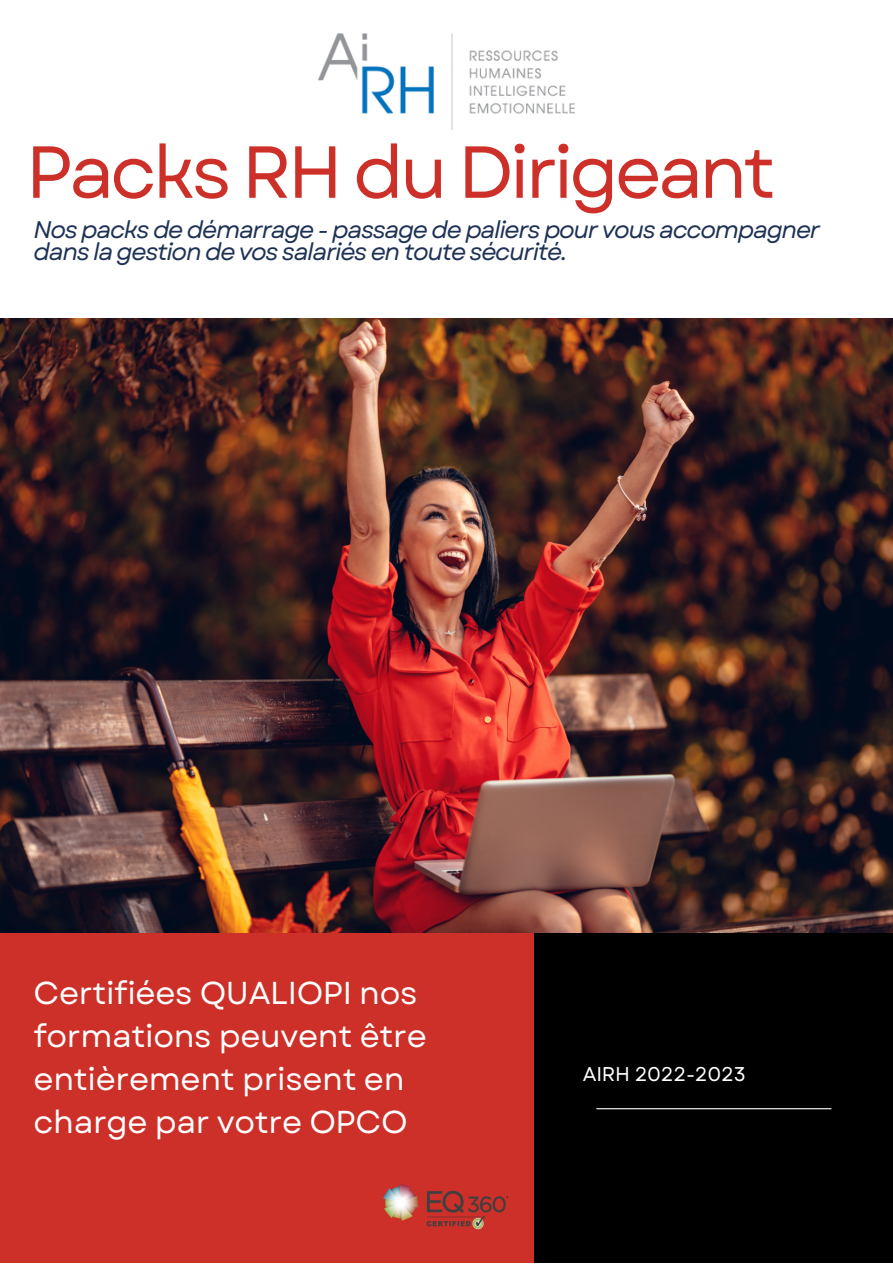
<style>
.page{position:relative;width:893px;height:1264px;background:#fff}
.page>*{position:absolute;margin:0;border:0;box-sizing:border-box;transform-origin:0 0}
.t1{font:73.5px "Garet";letter-spacing:-.055em;color:#cc3028}
.t2{font:31.65px/43px "Garet";letter-spacing:-.01em;color:#fff}
.t3{font:italic 24px/21.3px "Garet";letter-spacing:-.055em;color:#1e3256}
.t4{font:19.8px "Garet";letter-spacing:-.01em;color:#fff}
</style>
<div class="page">
<div style="left:0;top:932px;width:534px;height:330px;background:#cc3028"></div>
<div style="left:534px;top:932px;width:358px;height:330px;background:#000001"></div>
<img style="left:0;top:318px;width:892px;height:614px">
<hr style="left:596px;top:1108px;width:235px;height:1px;background:#fff">
<img style="left:319px;top:34px;width:255px;height:95px">
<img style="left:383px;top:1184px;width:126px;height:45px">
<p class="t1" style="left:26px;top:119px;width:751px">Packs RH du Dirigeant</p>
<p class="t3" style="left:34px;top:219px;width:788px">Nos packs de démarrage - passage de paliers pour vous accompagner dans la gestion de vos salariés en toute sécurité.</p>
<p class="t2" style="left:34px;top:971px;width:395px">Certifiées QUALIOPI nos formations peuvent être entièrement prisent en charge par votre OPCO</p>
<p class="t4" style="left:582px;top:1059px;width:164px">AIRH 2022-2023</p>
</div>
